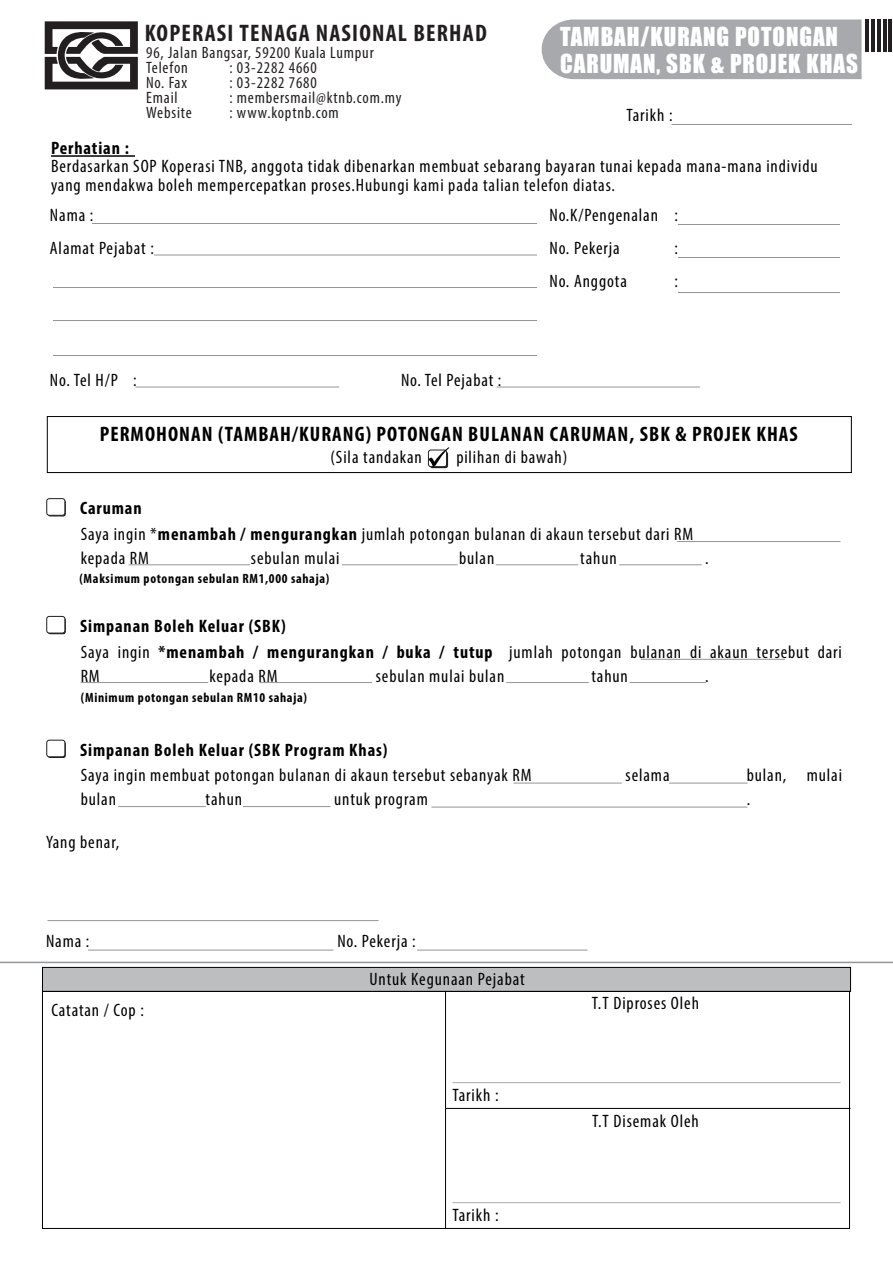
<style>
.page{position:relative;width:893px;height:1263px;background:#fff}
.page>*{position:absolute;margin:0;border:0;box-sizing:border-box;transform-origin:0 0}
.t1{font:24px/27px "Impact";letter-spacing:.04em;color:#fff;scale:.96 1}
.t2{font:700 condensed 24px "Myriad Pro";letter-spacing:.05em;color:#231f20}
.t3{font:700 condensed 21px "Myriad Pro";letter-spacing:.05em;color:#000}
.t4{font:condensed 18px/24px "Myriad Pro";letter-spacing:.05em;color:#000}
.t5{font:700 condensed 18px "Myriad Pro";letter-spacing:.05em;color:#000}
.t6{font:condensed 16.5px/15px "Myriad Pro";letter-spacing:.05em;color:#231f20}
.t7{font:700 condensed 13.5px "Myriad Pro";letter-spacing:.05em;color:#000}
.s1{color:#050504}
.s2{font-weight:700}
</style>
<div class="page">
<div style="left:542px;top:20px;width:319px;height:59px;background:#a7a9ac"></div>
<svg style="left:45px;top:21px;width:93px;height:68px"></svg>
<hr style="left:865px;top:20px;width:4px;height:32px;background:#231f20">
<hr style="left:871px;top:20px;width:4px;height:32px;background:#231f20">
<hr style="left:877px;top:20px;width:4px;height:32px;background:#231f20">
<hr style="left:883px;top:20px;width:4px;height:32px;background:#231f20">
<hr style="left:888px;top:20px;width:4px;height:32px;background:#231f20">
<hr style="left:671px;top:124px;width:181px;height:1px;background:#939598">
<hr style="left:92px;top:223px;width:445px;height:1px;background:#939598">
<hr style="left:53px;top:287px;width:484px;height:1px;background:#939598">
<hr style="left:154px;top:255px;width:383px;height:1px;background:#939598">
<hr style="left:53px;top:320px;width:484px;height:1px;background:#939598">
<hr style="left:53px;top:355px;width:484px;height:1px;background:#939598">
<hr style="left:47px;top:920px;width:331px;height:1px;background:#939598">
<hr style="left:88px;top:950px;width:245px;height:1px;background:#939598">
<hr style="left:417px;top:950px;width:171px;height:1px;background:#939598">
<hr style="left:678px;top:224px;width:162px;height:1px;background:#939598">
<hr style="left:678px;top:257px;width:162px;height:1px;background:#939598">
<hr style="left:678px;top:292px;width:162px;height:1px;background:#939598">
<hr style="left:135px;top:387px;width:204px;height:1px;background:#939598">
<hr style="left:496px;top:387px;width:204px;height:1px;background:#939598">
<hr style="left:129px;top:564px;width:121px;height:1px;background:#939598">
<hr style="left:677px;top:541px;width:163px;height:1px;background:#939598">
<hr style="left:342px;top:564px;width:116px;height:1px;background:#939598">
<hr style="left:496px;top:564px;width:82px;height:1px;background:#939598">
<hr style="left:619px;top:564px;width:83px;height:1px;background:#939598">
<hr style="left:0;top:962px;width:893px;height:1px;background:#939598">
<div style="left:430px;top:451px;width:18px;height:17px;background:#231f20;border-radius:3px"></div>
<svg style="left:428px;top:447px;width:21px;height:20px"></svg>
<div style="left:48px;top:500px;width:18px;height:16px;background:#2c2829;border-radius:3px"></div>
<div style="left:47px;top:499px;width:18px;height:16px;background:#fff;border-radius:3px"></div>
<div style="left:46px;top:498px;width:19px;height:17px;border:1px solid #231f20;border-radius:3px"></div>
<hr style="left:81px;top:682px;width:127px;height:1px;background:#939598">
<hr style="left:641px;top:659px;width:144px;height:1px;background:#939598">
<hr style="left:259px;top:682px;width:113px;height:1px;background:#939598">
<hr style="left:506px;top:682px;width:83px;height:1px;background:#939598">
<hr style="left:630px;top:682px;width:76px;height:1px;background:#939598">
<div style="left:48px;top:618px;width:18px;height:16px;background:#2a2627;border-radius:3px"></div>
<div style="left:47px;top:616px;width:18px;height:17px;background:#fff;border-radius:3px"></div>
<div style="left:46px;top:616px;width:19px;height:17px;border:1px solid #231f20;border-radius:3px"></div>
<hr style="left:669px;top:783px;width:79px;height:1px;background:#939598">
<hr style="left:513px;top:783px;width:109px;height:1px;background:#939598">
<hr style="left:431px;top:807px;width:317px;height:1px;background:#939598">
<hr style="left:118px;top:806px;width:88px;height:1px;background:#939598">
<hr style="left:243px;top:806px;width:88px;height:1px;background:#939598">
<div style="left:48px;top:741px;width:18px;height:17px;background:#231f20;border-radius:3px"></div>
<div style="left:47px;top:740px;width:18px;height:17px;background:#fff;border-radius:3px"></div>
<div style="left:46px;top:740px;width:19px;height:17px;border:1px solid #231f20;border-radius:3px"></div>
<div style="left:42px;top:967px;width:809px;height:24px;background:#bcbec0;border:1px solid #000"></div>
<div style="left:42px;top:991px;width:808px;height:237px;border:1px solid #000"></div>
<hr style="left:445px;top:991px;width:1px;height:237px;background:#000">
<hr style="left:446px;top:1108px;width:404px;height:1px;background:#000">
<hr style="left:453px;top:1082px;width:388px;height:1px;background:#a7a9ac">
<hr style="left:453px;top:1202px;width:388px;height:1px;background:#a7a9ac">
<div style="left:47px;top:416px;width:804px;height:57px;border:1px solid #000"></div>
<hr style="left:51px;top:155px;width:84px;height:2px;background:#000">
<h1 class="t2" style="left:145px;top:18px;width:344px">KOPERASI TENAGA NASIONAL BERHAD</h1>
<h1 class="t1" style="left:560px;top:22px;width:312px">TAMBAH/KURANG POTONGAN<br>CARUMAN, SBK &amp; PROJEK KHAS</h1>
<p class="t6" style="left:146px;top:45px;width:229px">96, Jalan Bangsar, 59200 Kuala Lumpur<br>Telefon</p>
<p class="t6" style="left:229px;top:60px;width:89px">: 03-2282 4660</p>
<p class="t6" style="left:146px;top:75px;width:42px">No. Fax</p>
<p class="t6" style="left:229px;top:75px;width:89px">: 03-2282 7680</p>
<p class="t6" style="left:146px;top:90px;width:33px">Email</p>
<p class="t6" style="left:229px;top:90px;width:174px">: membersmail@ktnb.com.my</p>
<p class="t6" style="left:146px;top:105px;width:47px">Website</p>
<p class="t6" style="left:229px;top:105px;width:111px">: www.koptnb.com</p>
<p class="t4" style="left:626px;top:103px;width:48px">Tarikh :</p>
<p class="t5" style="left:51px;top:137px;width:79px">Perhatian :</p>
<p class="t4" style="left:51px;top:156px;width:768px;line-height:19.5px">Berdasarkan SOP Koperasi TNB, anggota tidak dibenarkan membuat sebarang bayaran tunai kepada mana-mana individu yang mendakwa boleh mempercepatkan proses.<span class="s1">Hubungi kami pada talian telefon diatas.</span></p>
<p class="t4" style="left:50px;top:203px;width:45px">Nama :</p>
<p class="t4" style="left:550px;top:203px;width:130px">No.K/Pengenalan :</p>
<p class="t4" style="left:50px;top:236px;width:105px">Alamat Pejabat :</p>
<p class="t4" style="left:549px;top:236px;width:72px">No. Pekerja</p>
<p class="t4" style="left:674px;top:236px;width:5px">:</p>
<p class="t4" style="left:550px;top:269px;width:79px">No. Anggota</p>
<p class="t4" style="left:674px;top:269px;width:5px">:</p>
<p class="t4" style="left:50px;top:368px;width:88px">No. Tel H/P :</p>
<p class="t4" style="left:401px;top:368px;width:102px">No. Tel Pejabat :</p>
<p class="t3" style="left:100px;top:421px;width:700px">PERMOHONAN (TAMBAH/KURANG) POTONGAN BULANAN CARUMAN, SBK &amp; PROJEK KHAS</p>
<p class="t5" style="left:80px;top:497px;width:63px">Caruman</p>
<p class="t4" style="left:331px;top:444px;width:93px">(Sila tandakan</p>
<p class="t4" style="left:456px;top:444px;width:112px">pilihan di bawah)</p>
<p class="t4" style="left:81px;top:522px;width:614px">Saya ingin *<span class="s2">menambah / mengurangkan</span> jumlah potongan bulanan di akaun tersebut dari RM kepada RM</p>
<p class="t4" style="left:251px;top:546px;width:90px">sebulan mulai</p>
<p class="t4" style="left:459px;top:546px;width:37px">bulan</p>
<p class="t4" style="left:580px;top:546px;width:38px">tahun</p>
<p class="t4" style="left:705px;top:546px;width:5px">.</p>
<p class="t7" style="left:79px;top:570px;width:251px">(Maksimum potongan sebulan RM1,000 sahaja)</p>
<p class="t5" style="left:80px;top:615px;width:207px">Simpanan Boleh Keluar (SBK)</p>
<p class="t4" style="left:81px;top:639px;width:763px">Saya ingin <span class="s2">*menambah / mengurangkan / buka / tutup</span> jumlah potongan bulanan di akaun tersebut dari<br>RM</p>
<p class="t4" style="left:209px;top:663px;width:70px">kepada RM</p>
<p class="t4" style="left:376px;top:663px;width:130px">sebulan mulai bulan</p>
<p class="t4" style="left:591px;top:663px;width:38px">tahun</p>
<p class="t4" style="left:705px;top:663px;width:5px">.</p>
<p class="t7" style="left:81px;top:689px;width:227px">(Minimum potongan sebulan RM10 sahaja)</p>
<p class="t5" style="left:80px;top:739px;width:309px">Simpanan Boleh Keluar (SBK Program Khas)</p>
<p class="t4" style="left:81px;top:763px;width:452px">Saya ingin membuat potongan bulanan di akaun tersebut sebanyak RM</p>
<p class="t4" style="left:626px;top:763px;width:45px">selama</p>
<p class="t4" style="left:747px;top:763px;width:97px">bulan, mulai</p>
<p class="t4" style="left:81px;top:787px;width:37px">bulan</p>
<p class="t4" style="left:206px;top:787px;width:38px">tahun</p>
<p class="t4" style="left:334px;top:787px;width:95px">untuk program</p>
<p class="t4" style="left:747px;top:787px;width:5px">.</p>
<p class="t4" style="left:46px;top:829px;width:75px">Yang benar,</p>
<p class="t4" style="left:46px;top:928px;width:45px">Nama :</p>
<p class="t4" style="left:370px;top:921px;width:157px;line-height:38.5px;text-indent:-32px">No. Pekerja :<br>Untuk Kegunaan Pejabat</p>
<p class="t4" style="left:52px;top:997px;width:94px">Catatan / Cop :</p>
<p class="t4" style="left:453px;top:1082px;width:48px">Tarikh :</p>
<p class="t4" style="left:453px;top:1202px;width:48px">Tarikh :</p>
<p class="t4" style="left:592px;top:991px;width:109px">T.T Diproses Oleh</p>
<p class="t4" style="left:592px;top:1108px;width:108px">T.T Disemak Oleh</p>
</div>
